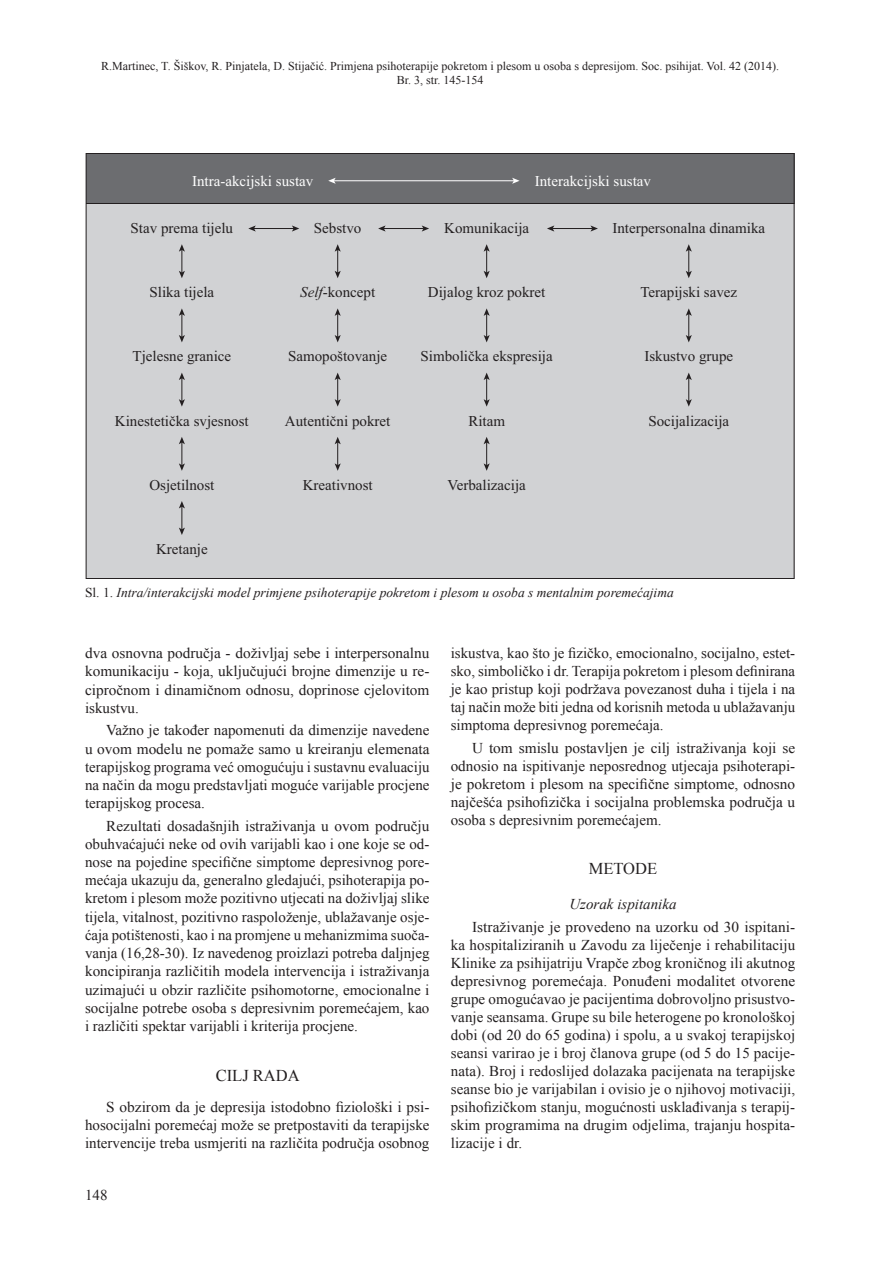
<style>
.page{position:relative;width:893px;height:1263px;background:#fff}
.page>*{position:absolute;margin:0;border:0;box-sizing:border-box;transform-origin:0 0}
.t1{font:16.5px "Times New Roman";color:#231f20}
.t2{font:15px/18.1px "Times New Roman";color:#231f20;text-align:justify}
.t3{font:15px "Times New Roman";color:#fff}
.t4{font:italic 15px "Times New Roman";color:#231f20}
.t5{font:italic 13.5px "Times New Roman";color:#231f20}
.t6{font:12px/14.4px "Times New Roman";color:#231f20;text-align:center}
.s1{font-style:italic}
.s2{font-style:normal}
</style>
<div class="page">
<svg style="left:86px;top:153px;width:708px;height:426px;background:#c3c4c6"></svg>
<p class="t6" style="left:101px;top:59px;width:679px">R.Martinec, T. Šiškov, R. Pinjatela, D. Stijačić. Primjena psihoterapije pokretom i plesom u osoba s depresijom. Soc. psihijat. Vol. 42 (2014).<br>Br. 3, str. 145-154</p>
<p class="t3" style="left:192px;top:171px;width:123px">Intra-akcijski sustav</p>
<p class="t3" style="left:535px;top:171px;width:118px">Interakcijski sustav</p>
<p class="t2" style="left:444px;top:219px;width:86px">Komunikacija</p>
<p class="t2" style="left:612px;top:219px;width:154px">Interpersonalna dinamika</p>
<p class="t2" style="left:131px;top:219px;width:104px">Stav prema tijelu</p>
<p class="t2" style="left:314px;top:219px;width:49px">Sebstvo</p>
<p class="t2" style="left:150px;top:283px;width:66px">Slika tijela</p>
<p class="t2" style="left:300px;top:283px;width:76px"><span class="s1">Self</span>-koncept</p>
<p class="t2" style="left:428px;top:283px;width:119px">Dijalog kroz pokret</p>
<p class="t2" style="left:640px;top:283px;width:98px">Terapijski savez</p>
<p class="t2" style="left:133px;top:347px;width:100px">Tjelesne granice</p>
<p class="t2" style="left:288px;top:347px;width:101px">Samopoštovanje</p>
<p class="t2" style="left:421px;top:347px;width:134px">Simbolička ekspresija</p>
<p class="t2" style="left:644px;top:347px;width:90px">Iskustvo grupe</p>
<p class="t2" style="left:115px;top:411px;width:135px">Kinestetička svjesnost</p>
<p class="t2" style="left:285px;top:411px;width:107px">Autentični pokret</p>
<p class="t2" style="left:468px;top:411px;width:38px">Ritam</p>
<p class="t2" style="left:648px;top:411px;width:82px">Socijalizacija</p>
<p class="t2" style="left:149px;top:475px;width:67px">Osjetilnost</p>
<p class="t2" style="left:303px;top:475px;width:71px">Kreativnost</p>
<p class="t2" style="left:447px;top:475px;width:80px">Verbalizacija</p>
<p class="t2" style="left:156px;top:540px;width:53px">Kretanje</p>
<p class="t5" style="left:85px;top:583px;width:590px"><span class="s2">Sl. 1.</span> Intra/interakcijski model primjene psihoterapije pokretom i plesom u osoba s mentalnim poremećajima</p>
<p class="t2" style="left:85px;top:644px;width:346px">dva osnovna područja - doživljaj sebe i interpersonalnu komunikaciju - koja, uključujući brojne dimenzije u re&shy;cipročnom i dinamičnom odnosu, doprinose cjelovitom iskustvu.</p>
<p class="t2" style="left:85px;top:721px;width:346px;text-indent:21px">Važno je također napomenuti da dimenzije navedene u ovom modelu ne pomaže samo u kreiranju elemenata terapijskog programa već omogućuju i sustavnu evaluaciju na način da mogu predstavljati moguće varijable procjene terapijskog procesa.</p>
<p class="t2" style="left:85px;top:816px;width:346px;text-indent:21px">Rezultati dosadašnjih istraživanja u ovom području obuhvaćajući neke od ovih varijabli kao i one koje se od&shy;nose na pojedine specifične simptome depresivnog pore&shy;mećaja ukazuju da, generalno gledajući, psihoterapija po&shy;kretom i plesom može pozitivno utjecati na doživljaj slike tijela, vitalnost, pozitivno raspoloženje, ublažavanje osje&shy;ćaja potištenosti, kao i na promjene u mehanizmima suoča&shy;vanja (16,28-30). Iz navedenog proizlazi potreba daljnjeg koncipiranja različitih modela intervencija i istraživanja uzimajući u obzir različite psihomotorne, emocionalne i socijalne potrebe osoba s depresivnim poremećajem, kao i različiti spektar varijabli i kriterija procjene.</p>
<p class="t1" style="left:216px;top:1064px;width:85px">CILJ RADA</p>
<p class="t2" style="left:85px;top:1097px;width:346px;text-indent:21px">S obzirom da je depresija istodobno fiziološki i psi&shy;hosocijalni poremećaj može se pretpostaviti da terapijske intervencije treba usmjeriti na različita područja osobnog</p>
<p class="t2" style="left:85px;top:1185px;width:24px">148</p>
<p class="t2" style="left:451px;top:644px;width:346px">iskustva, kao što je fizičko, emocionalno, socijalno, estet&shy;sko, simboličko i dr. Terapija pokretom i plesom definirana je kao pristup koji podržava povezanost duha i tijela i na taj način može biti jedna od korisnih metoda u ublažavanju simptoma depresivnog poremećaja.</p>
<p class="t2" style="left:451px;top:738px;width:346px;text-indent:21px">U tom smislu postavljen je cilj istraživanja koji se odnosio na ispitivanje neposrednog utjecaja psihoterapi&shy;je pokretom i plesom na specifične simptome, odnosno najčešća psihofizička i socijalna problemska područja u osoba s depresivnim poremećajem.</p>
<p class="t1" style="left:589px;top:858px;width:70px">METODE</p>
<p class="t4" style="left:569px;top:894px;width:109px">Uzorak ispitanika</p>
<p class="t2" style="left:451px;top:917px;width:346px;text-indent:21px">Istraživanje je provedeno na uzorku od 30 ispitani&shy;ka hospitaliziranih u Zavodu za liječenje i rehabilitaciju Klinike za psihijatriju Vrapče zbog kroničnog ili akutnog depresivnog poremećaja. Ponuđeni modalitet otvorene grupe omogućavao je pacijentima dobrovoljno prisustvo&shy;vanje seansama. Grupe su bile heterogene po kronološkoj dobi (od 20 do 65 godina) i spolu, a u svakoj terapijskoj seansi varirao je i broj članova grupe (od 5 do 15 pacije&shy;nata). Broj i redoslijed dolazaka pacijenata na terapijske seanse bio je varijabilan i ovisio je o njihovoj motivaciji, psihofizičkom stanju, mogućnosti usklađivanja s terapij&shy;skim programima na drugim odjelima, trajanju hospita&shy;lizacije i dr.</p>
</div>
